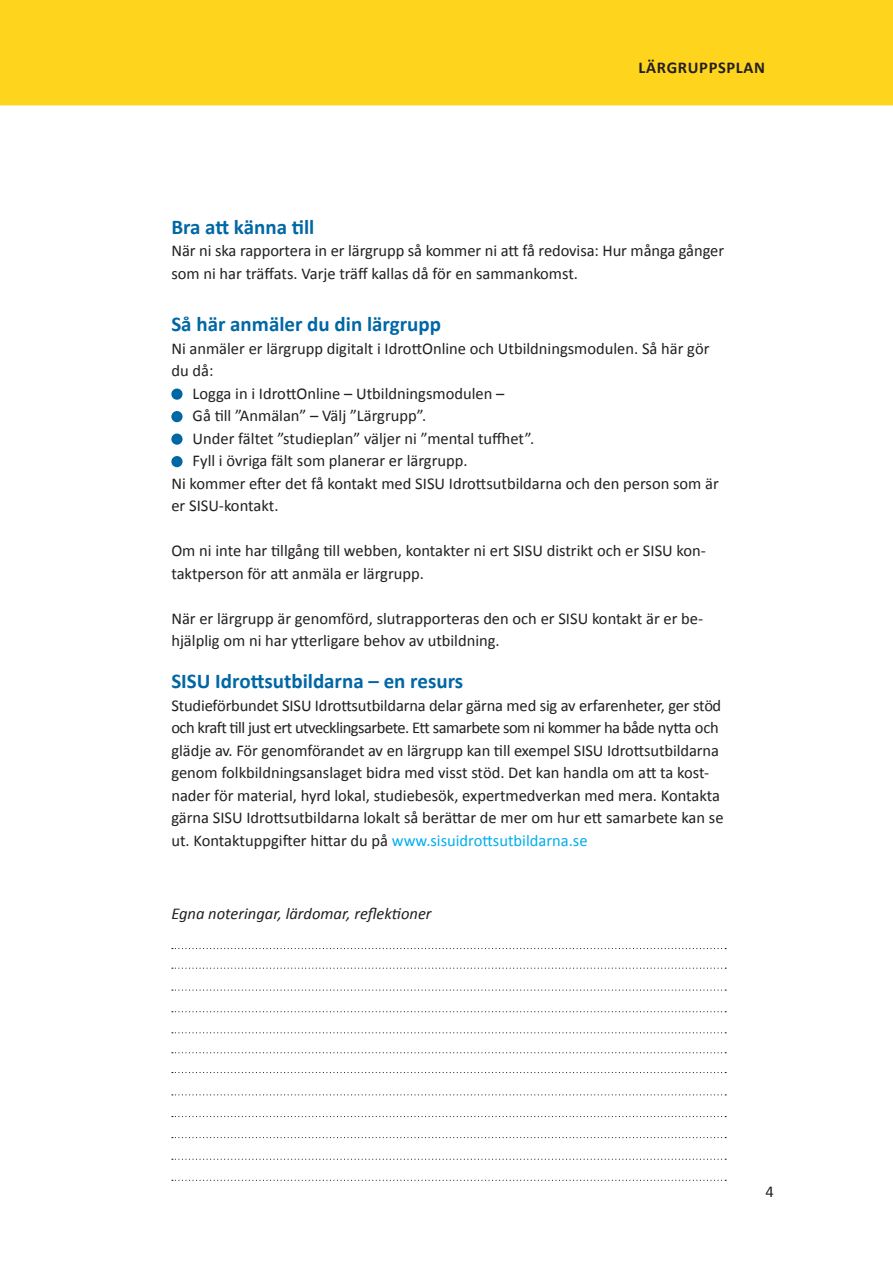
<style>
.page{position:relative;width:893px;height:1263px;background:#fff}
.page>*{position:absolute;margin:0;border:0;box-sizing:border-box;transform-origin:0 0}
.t1{font:700 21px "Calibri";color:#0067a5}
.t2{font:16.5px/22.5px "Calibri";color:#231f20}
.t3{font:italic 16.5px "Calibri";color:#231f20}
.t4{font:700 16.5px "Calibri";letter-spacing:.04em;color:#231f20}
.s1{color:#00aeef}
</style>
<div class="page">
<div style="left:0;top:0;width:893px;height:106px;background:#fed41d"></div>
<div style="left:171px;top:388px;width:12px;height:12px;background:#0067a5;border-radius:50%"></div>
<div style="left:171px;top:411px;width:12px;height:11px;background:#0067a5;border-radius:50%"></div>
<div style="left:171px;top:433px;width:12px;height:12px;background:#0067a5;border-radius:50%"></div>
<div style="left:171px;top:456px;width:12px;height:11px;background:#0067a5;border-radius:50%"></div>
<svg style="left:172px;top:948px;width:554px;height:1px"></svg>
<svg style="left:172px;top:967px;width:554px;height:2px"></svg>
<svg style="left:172px;top:989px;width:554px;height:2px"></svg>
<svg style="left:172px;top:1094px;width:554px;height:1px"></svg>
<svg style="left:172px;top:1137px;width:554px;height:1px"></svg>
<svg style="left:172px;top:1011px;width:554px;height:1px"></svg>
<svg style="left:172px;top:1116px;width:554px;height:1px"></svg>
<svg style="left:172px;top:1159px;width:554px;height:1px"></svg>
<svg style="left:172px;top:1032px;width:554px;height:1px"></svg>
<svg style="left:172px;top:1180px;width:554px;height:1px"></svg>
<svg style="left:172px;top:1052px;width:554px;height:1px"></svg>
<svg style="left:172px;top:1072px;width:554px;height:1px"></svg>
<p class="t4" style="left:639px;top:56px;width:128px">LÄRGRUPPSPLAN</p>
<p class="t1" style="left:171px;top:213px;width:145px">Bra att känna till</p>
<p class="t2" style="left:171px;top:240px;width:554px">När ni ska rapportera in er lärgrupp så kommer ni att få redovisa: Hur många gånger som ni har träffats. Varje träff kallas då för en sammankomst.</p>
<p class="t1" style="left:171px;top:311px;width:271px">Så här anmäler du din lärgrupp</p>
<p class="t2" style="left:171px;top:337px;width:540px">Ni anmäler er lärgrupp digitalt i IdrottOnline och Utbildningsmodulen. Så här gör</p>
<p class="t2" style="left:171px;top:360px;width:44px">du då:</p>
<p class="t2" style="left:193px;top:382px;width:313px">Logga in i IdrottOnline – Utbildningsmodulen –</p>
<p class="t2" style="left:193px;top:405px;width:235px">Gå till ”Anmälan” – Välj ”Lärgrupp”.</p>
<p class="t2" style="left:193px;top:427px;width:343px">Under fältet ”studieplan” väljer ni ”mental tuffhet”.</p>
<p class="t2" style="left:193px;top:450px;width:276px">Fyll i övriga fält som planerar er lärgrupp.</p>
<p class="t2" style="left:171px;top:472px;width:549px">Ni kommer efter det få kontakt med SISU Idrottsutbildarna och den person som är</p>
<p class="t2" style="left:171px;top:495px;width:109px">er SISU-kontakt.</p>
<p class="t2" style="left:171px;top:540px;width:536px">Om ni inte har tillgång till webben, kontakter ni ert SISU distrikt och er SISU kon&shy;taktperson för att anmäla er lärgrupp.</p>
<p class="t2" style="left:171px;top:607px;width:533px">När er lärgrupp är genomförd, slutrapporteras den och er SISU kontakt är er be&shy;hjälplig om ni har ytterligare behov av utbildning.</p>
<p class="t1" style="left:171px;top:668px;width:293px">SISU Idrottsutbildarna – en resurs</p>
<p class="t2" style="left:171px;top:694px;width:554px">Studieförbundet SISU Idrottsutbildarna delar gärna med sig av erfarenheter, ger stöd och kraft till just ert utvecklingsarbete. Ett samarbete som ni kommer ha både nytta och glädje av. För genomförandet av en lärgrupp kan till exempel SISU Idrottsutbildarna genom folkbildningsanslaget bidra med visst stöd. Det kan handla om att ta kost&shy;nader för material, hyrd lokal, studiebesök, expertmedverkan med mera. Kontakta gärna SISU Idrottsutbildarna lokalt så berättar de mer om hur ett samarbete kan se ut. Kontaktuppgifter hittar du på <span class="s1">www.sisuidrottsutbildarna.se</span></p>
<p class="t3" style="left:171px;top:902px;width:262px">Egna noteringar, lärdomar, reflektioner</p>
<p class="t2" style="left:765px;top:1180px;width:10px">4</p>
</div>
